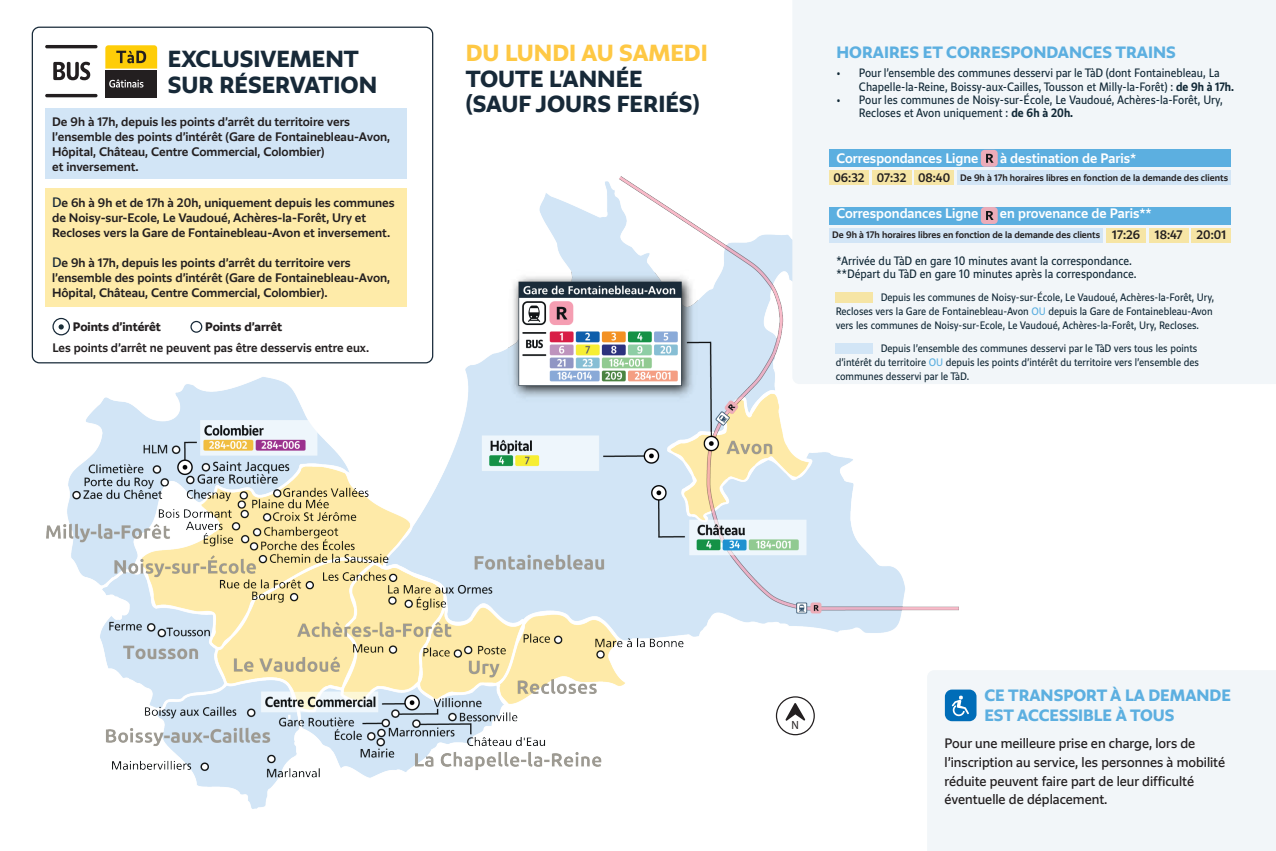
<style>
.page{position:relative;width:1276px;height:851px;background:#fff}
.page>*{position:absolute;margin:0;border:0;box-sizing:border-box;transform-origin:0 0}
.OD{font:700 21.25px/25.5px "Grand Paris";color:#172938}
.t1{font:700 15px/20px "Grand Paris";color:#5cafe0}
.t2{font:12.5px/18.8px "Grand Paris";color:#231f20}
.Style_de_paragraphe{font:500 12.5px "Grand Paris";color:#fff}
.t3{font:11.88px "Myriad Pro";color:#231f20;scale:.95 1}
.t4{font:500 11.25px/15px "Grand Paris";color:#231f20}
.t5{font:11.25px/13.1px "IDF Voyageur";color:#122937}
.t6{font:700 11.25px "Grand Paris";color:#231f20}
.t7{font:10px/13.8px "IDF Voyageur";color:#122937}
.t8{font:500 8.62px "Grand Paris";color:#231f20}
.s1{font-weight:400;font-size:12.5px;color:#172938}
.s2{color:#fec844}
.s3{font-weight:700}
.s4{color:#5cafe0}
</style>
<div class="page">
<img style="left:31px;top:130px;width:927px;height:679px">
<div style="left:776px;top:696px;width:39px;height:39px;border:1px solid #231f20;border-radius:50%"></div>
<svg style="left:785px;top:702px;width:20px;height:18px"></svg>
<div style="left:32px;top:27px;width:401px;height:336px;background:#fff;border-radius:7px"></div>
<div style="left:32px;top:27px;width:401px;height:336px;border:1px solid #172938;border-radius:7px"></div>
<div style="left:792px;top:0;width:484px;height:384px;background:#f2f6f9"></div>
<svg style="left:53px;top:62px;width:37px;height:18px"></svg>
<hr style="left:45px;top:45px;width:53px;height:3px;background:#231f20;border-radius:2px">
<hr style="left:45px;top:94px;width:53px;height:3px;background:#231f20;border-radius:2px">
<div style="left:45px;top:109px;width:362px;height:70px;background:#d2e5f6"></div>
<div style="left:45px;top:188px;width:362px;height:119px;background:#feeba9"></div>
<div style="left:829px;top:170px;width:39px;height:15px;background:#f6e5a5"></div>
<div style="left:872px;top:170px;width:39px;height:15px;background:#f6e5a5"></div>
<div style="left:835px;top:292px;width:38px;height:10px;background:#f6e5a5"></div>
<div style="left:835px;top:344px;width:38px;height:10px;background:#d2e5f6"></div>
<div style="left:829px;top:206px;width:401px;height:18px;background:#5cafe0"></div>
<div style="left:829px;top:149px;width:402px;height:18px;background:#5cafe0"></div>
<div style="left:981px;top:150px;width:16px;height:17px;background:#ecacb9;border-radius:4px"></div>
<svg style="left:986px;top:154px;width:7px;height:9px"></svg>
<div style="left:981px;top:207px;width:16px;height:17px;background:#ecacb9;border-radius:4px"></div>
<svg style="left:986px;top:211px;width:7px;height:9px"></svg>
<div style="left:927px;top:670px;width:349px;height:180px;background:#f2f6f9"></div>
<div style="left:945px;top:689px;width:31px;height:32px;background:#006db8;border-radius:7px"></div>
<svg style="left:952px;top:695px;width:17px;height:21px"></svg>
<div style="left:914px;top:170px;width:40px;height:15px;background:#f6e5a5"></div>
<div style="left:829px;top:227px;width:274px;height:15px;background:#d2e5f6"></div>
<div style="left:957px;top:170px;width:274px;height:15px;background:#d2e5f6"></div>
<div style="left:1106px;top:227px;width:40px;height:15px;background:#f6e5a5"></div>
<div style="left:1149px;top:227px;width:39px;height:15px;background:#f6e5a5"></div>
<div style="left:1191px;top:227px;width:40px;height:15px;background:#f6e5a5"></div>
<div style="left:52px;top:318px;width:18px;height:17px;border:1px solid #172938;border-radius:50%"></div>
<svg style="left:59px;top:324px;width:5px;height:5px"></svg>
<div style="left:190px;top:321px;width:12px;height:12px;border:1px solid #172938;border-radius:50%"></div>
<div style="left:105px;top:70px;width:52px;height:27px;background:#231f20"></div>
<svg style="left:105px;top:45px;width:52px;height:24px"></svg>
<svg style="left:109px;top:79px;width:34px;height:9px"></svg>
<p class="OD" style="left:168px;top:46px;width:211px">EXCLUSIVEMENT<br>SUR RÉSERVATION</p>
<p class="t4" style="left:52px;top:114px;width:339px">De 9h à 17h, depuis les points d’arrêt du territoire vers l’ensemble des points d’intérêt (Gare de Fontainebleau-Avon, Hôpital, Château, Centre Commercial, Colombier)<br>et inversement.</p>
<p class="t4" style="left:52px;top:194px;width:344px"><span class="s1">D</span>e 6h à 9h et de 17h à 20h, uniquement depuis les communes de Noisy-sur-Ecole, Le Vaudoué, Achères-la-Forêt, Ury et<br>Recloses vers la Gare de Fontainebleau-Avon et inversement.</p>
<p class="t4" style="left:52px;top:254px;width:339px"><span class="s1">D</span>e 9h à 17h, depuis les points d’arrêt du territoire vers l’ensemble des points d’intérêt (Gare de Fontainebleau-Avon,<br>Hôpital, Château, Centre Commercial, Colombier).</p>
<p class="t6" style="left:73px;top:319px;width:89px">Points d’intérêt</p>
<p class="t6" style="left:205px;top:319px;width:78px">Points d’arrêt</p>
<p class="t4" style="left:52px;top:340px;width:318px">Les points d’arrêt ne peuvent pas être desservis entre eux.</p>
<p class="OD" style="left:466px;top:40px;width:244px"><span class="s2">DU LUNDI AU SAMEDI<br></span>TOUTE L’ANNÉE (SAUF JOURS FERIÉS)</p>
<p class="t1" style="left:836px;top:42px;width:341px">HORAIRES ET CORRESPONDANCES TRAINS</p>
<p class="t5" style="left:859px;top:66px;width:376px;text-indent:-22px">• Pour l’ensemble des communes desservi par le TàD (dont Fontainebleau, La<br>Chapelle-la-Reine, Boissy-aux-Cailles, Tousson et Milly-la-Forêt) : <span class="s3">de 9h à 17h.</span></p>
<p class="t5" style="left:859px;top:93px;width:365px;text-indent:-22px">• Pour les communes de Noisy-sur-École, Le Vaudoué, Achères-la-Forêt, Ury,<br>Recloses et Avon uniquement : <span class="s3">de 6h à 20h.</span></p>
<p class="Style_de_paragraphe" style="left:836px;top:150px;width:301px">Correspondances Ligne R à destination de Paris*</p>
<p class="t4" style="left:833px;top:170px;width:33px">06:32</p>
<p class="t4" style="left:876px;top:170px;width:31px">07:32</p>
<p class="Style_de_paragraphe" style="left:836px;top:205px;width:317px">Correspondances Ligne R en provenance de Paris**</p>
<p class="t4" style="left:918px;top:170px;width:34px">08:40</p>
<p class="t8" style="left:960px;top:172px;width:269px">De 9h à 17h horaires libres en fonction de la demande des clients</p>
<p class="t8" style="left:832px;top:229px;width:269px">De 9h à 17h horaires libres en fonction de la demande des clients</p>
<p class="t4" style="left:1112px;top:227px;width:29px">17:26</p>
<p class="t4" style="left:1155px;top:227px;width:29px">18:47</p>
<p class="t4" style="left:1196px;top:227px;width:31px">20:01</p>
<p class="t5" style="left:836px;top:254px;width:297px">*Arrivée du TàD en gare 10 minutes avant la correspondance.</p>
<p class="t5" style="left:836px;top:267px;width:302px">**Départ du TàD en gare 10 minutes après la correspondance.</p>
<p class="t7" style="left:835px;top:290px;width:380px;text-indent:45px">Depuis les communes de Noisy-sur-École, Le Vaudoué, Achères-la-Forêt, Ury,<br>Recloses vers la Gare de Fontainebleau-Avon <span class="s4">OU</span> depuis la Gare de Fontainebleau-Avon vers les communes de Noisy-sur-Ecole, Le Vaudoué, Achères-la-Forêt, Ury, Recloses.</p>
<p class="t7" style="left:835px;top:341px;width:365px;text-indent:45px">Depuis l’ensemble des communes desservi par le TàD vers tous les points d’intérêt du territoire <span class="s4">OU</span> depuis les points d’intérêt du territoire vers l’ensemble des communes desservi par le TàD.</p>
<p class="t3" style="left:791px;top:717px;width:9px">N</p>
<p class="t1" style="left:984px;top:685px;width:248px">CE TRANSPORT À LA DEMANDE<br>EST ACCESSIBLE À TOUS</p>
<p class="t2" style="left:944px;top:733px;width:282px">Pour une meilleure prise en charge, lors de l’inscription au service, les personnes à mobilité réduite peuvent faire part de leur difficulté éventuelle de déplacement.</p>
</div>
